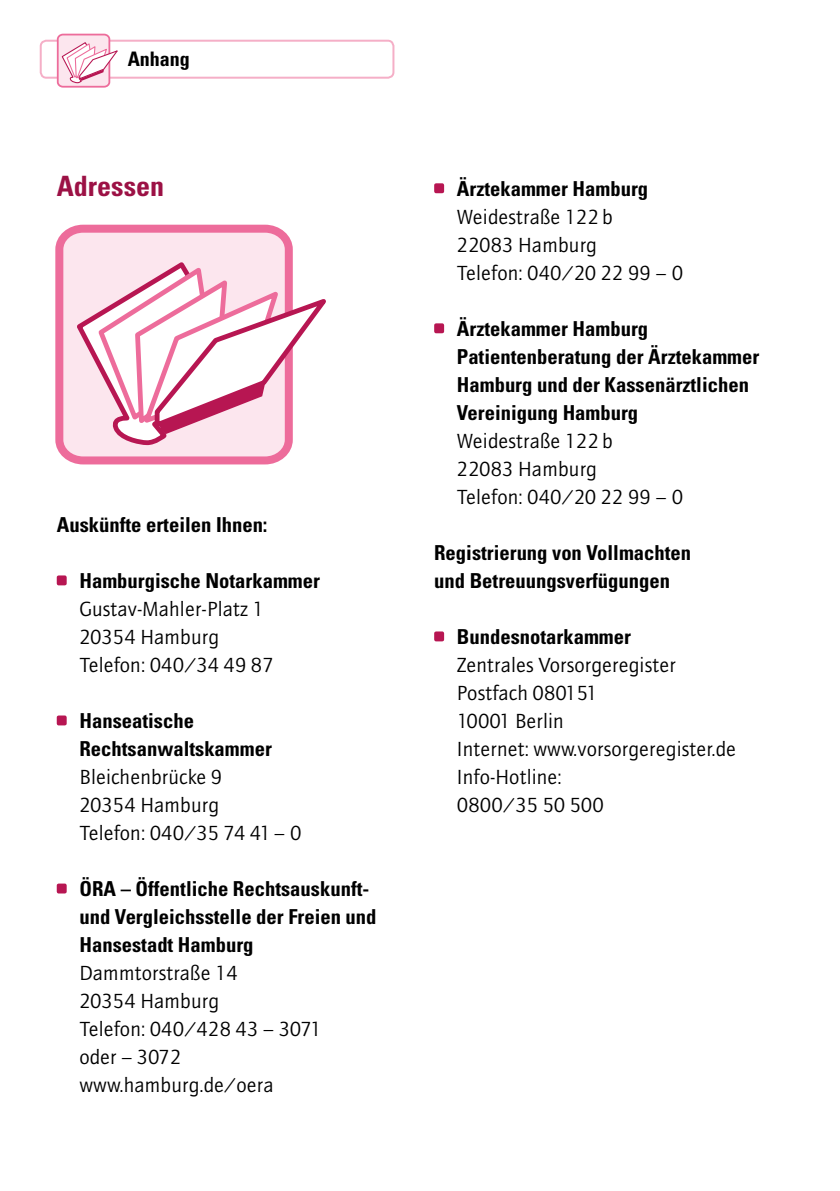
<style>
.page{position:relative;width:840px;height:1191px;background:#fff}
.page>*{position:absolute;margin:0;border:0;box-sizing:border-box;transform-origin:0 0}
.t1{font:700 condensed 28px "Univers LT Std";color:#9c1145}
.t2{font:20.6px/28px "AT Quay Sans";letter-spacing:.005em;color:#000}
.t3{font:700 condensed 20.6px/28px "Univers LT Std";color:#000}
.t4{font:700 condensed 20px "Univers LT Std";color:#000}
</style>
<div class="page">
<div style="left:57px;top:575px;width:10px;height:10px;background:#b71652;border-radius:2px"></div>
<div style="left:57px;top:715px;width:10px;height:10px;background:#b71652;border-radius:2px"></div>
<div style="left:57px;top:883px;width:10px;height:10px;background:#b71652;border-radius:2px"></div>
<div style="left:434px;top:183px;width:10px;height:10px;background:#b71652;border-radius:2px"></div>
<div style="left:434px;top:323px;width:10px;height:10px;background:#b71652;border-radius:2px"></div>
<div style="left:434px;top:631px;width:10px;height:10px;background:#b71652;border-radius:2px"></div>
<svg style="left:55px;top:225px;width:238px;height:239px"></svg>
<svg style="left:73px;top:258px;width:253px;height:191px"></svg>
<div style="left:40px;top:40px;width:354px;height:39px;border:2px solid #f5afc7;border-radius:6px"></div>
<div style="left:58px;top:35px;width:51px;height:52px;background:#fce6ee;border-radius:5px"></div>
<div style="left:57px;top:34px;width:53px;height:54px;border:2px solid #ed6c9b;border-radius:5px"></div>
<svg style="left:61px;top:41px;width:57px;height:43px"></svg>
<p class="t4" style="left:128px;top:46px;width:64px">Anhang</p>
<h1 class="t1" style="left:57px;top:169px;width:109px">Adressen</h1>
<p class="t3" style="left:57px;top:511px;width:212px">Auskünfte erteilen Ihnen:</p>
<p class="t3" style="left:79px;top:567px;width:242px">Hamburgische Notarkammer</p>
<p class="t2" style="left:79px;top:595px;width:196px">Gustav-Mahler-Platz 1<br>20354 Hamburg<br>Telefon: 040/34 49 87</p>
<p class="t3" style="left:79px;top:707px;width:194px">Hanseatische<br>Rechtsanwaltskammer</p>
<p class="t2" style="left:79px;top:763px;width:223px">Bleichenbrücke 9<br>20354 Hamburg<br>Telefon: 040/35 74 41 – 0</p>
<p class="t3" style="left:79px;top:875px;width:298px">ÖRA – Öffentliche Rechtsauskunft&shy;und Vergleichsstelle der Freien und<br>Hansestadt Hamburg</p>
<p class="t2" style="left:79px;top:959px;width:243px">Dammtorstraße 14<br>20354 Hamburg<br>Telefon: 040/428 43 – 3071 oder – 3072 www.hamburg.de/oera</p>
<p class="t3" style="left:456px;top:175px;width:193px">Ärztekammer Hamburg</p>
<p class="t2" style="left:456px;top:203px;width:228px">Weidestraße 122b<br>22083 Hamburg<br>Telefon: 040/20 22 99 – 0</p>
<p class="t3" style="left:456px;top:315px;width:304px">Ärztekammer Hamburg<br>Patientenberatung der Ärztekammer<br>Hamburg und der Kassenärztlichen<br>Vereinigung Hamburg</p>
<p class="t2" style="left:456px;top:427px;width:228px">Weidestraße 122b<br>22083 Hamburg<br>Telefon: 040/20 22 99 – 0</p>
<p class="t3" style="left:434px;top:539px;width:258px">Registrierung von Vollmachten und Betreuungsverfügungen</p>
<p class="t3" style="left:456px;top:623px;width:175px">Bundesnotarkammer</p>
<p class="t2" style="left:456px;top:651px;width:280px">Zentrales Vorsorgeregister<br>Postfach 080151<br>10001 Berlin<br>Internet: www.vorsorgeregister.de<br>Info-Hotline:<br>0800/35 50 500</p>
</div>
